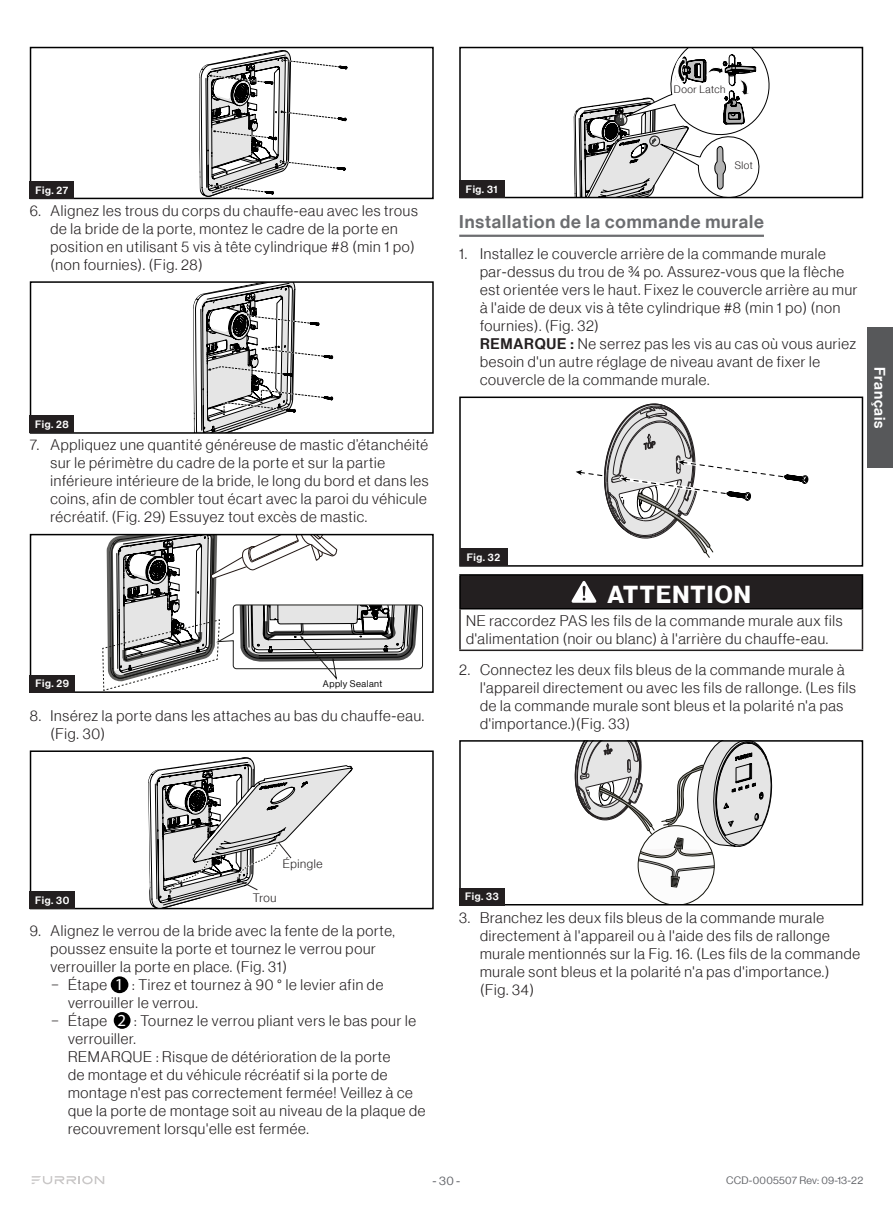
<style>
.page{position:relative;width:893px;height:1212px;background:#fff}
.page>*{position:absolute;margin:0;border:0;box-sizing:border-box;transform-origin:0 0}
.t1{font:24px "N Haas Grotesk DS Pro 75 Bd";letter-spacing:.05em;color:#fff}
.t2{font:18px "N Haas Grotesk DS Pro 65 Md";letter-spacing:.05em;color:#6c6d70}
.t3{font:15px/18px "N Haas Grotesk DS Pro 45 Lt";letter-spacing:.05em;color:#231f20}
.t4{font:15px "N Haas Grotesk DS Pro 65 Md";letter-spacing:.05em;color:#fff}
.t5{font:12px "N Haas Grotesk DS Pro 45 Lt";letter-spacing:.05em;color:#231f20}
.t6{font:12px "N Haas Grotesk DS Pro 55 Rg";color:#63656a}
.t7{font:10.5px "N Haas Grotesk DS Pro 65 Md";letter-spacing:.05em;color:#fff}
.t8{font:10.5px "N Haas Grotesk DS Pro 55 Rg";letter-spacing:.025em;color:#63656a}
.t9{font:10.5px "N Haas Grotesk DS Pro 45 Lt";letter-spacing:.05em;color:#231f20}
.t10{font:9.3px "N Haas Grotesk DS Pro 55 Rg";letter-spacing:.05em;color:#000}
.s1{font-family:"N Haas Grotesk DS Pro 65 Md"}
.s2{font-family:"Myriad Pro";font-size:16.8px;color:#fff}
</style>
<div class="page">
<div style="left:867px;top:327px;width:26px;height:141px;background:#57585a"></div>
<svg style="left:32px;top:1176px;width:72px;height:8px"></svg>
<svg style="left:199px;top:50px;width:148px;height:146px"></svg>
<div style="left:30px;top:47px;width:404px;height:152px;border:2px solid #000"></div>
<div style="left:30px;top:181px;width:44px;height:17px;background:#231f20"></div>
<svg style="left:193px;top:284px;width:140px;height:147px"></svg>
<div style="left:30px;top:281px;width:404px;height:153px;border:2px solid #000"></div>
<div style="left:30px;top:416px;width:44px;height:17px;background:#231f20"></div>
<svg style="left:102px;top:537px;width:321px;height:153px"></svg>
<div style="left:30px;top:534px;width:404px;height:159px;border:2px solid #000"></div>
<div style="left:30px;top:675px;width:45px;height:17px;background:#231f20"></div>
<div style="left:30px;top:750px;width:404px;height:159px;border:2px solid #000"></div>
<div style="left:30px;top:891px;width:45px;height:17px;background:#231f20"></div>
<svg style="left:47px;top:751px;width:305px;height:157px"></svg>
<div style="left:111px;top:976px;width:17px;height:17px;background:#000;border-radius:50%"></div>
<div style="left:114px;top:1012px;width:17px;height:17px;background:#000;border-radius:50%"></div>
<hr style="left:459px;top:235px;width:305px;height:2px;background:#6c6d70">
<svg style="left:504px;top:50px;width:266px;height:145px"></svg>
<div style="left:459px;top:47px;width:404px;height:151px;border:2px solid #000"></div>
<div style="left:459px;top:180px;width:45px;height:17px;background:#231f20"></div>
<svg style="left:576px;top:403px;width:232px;height:155px"></svg>
<div style="left:459px;top:396px;width:404px;height:171px;border:2px solid #000"></div>
<div style="left:460px;top:549px;width:47px;height:17px;background:#231f20"></div>
<div style="left:460px;top:575px;width:402px;height:34px;background:#231f20"></div>
<hr style="left:459px;top:609px;width:2px;height:40px;background:#231f20">
<hr style="left:862px;top:609px;width:1px;height:40px;background:#231f20">
<hr style="left:459px;top:649px;width:404px;height:2px;background:#231f20">
<hr style="left:459px;top:574px;width:404px;height:2px;background:#000">
<hr style="left:459px;top:576px;width:2px;height:32px;background:#000">
<hr style="left:862px;top:576px;width:1px;height:32px;background:#000">
<hr style="left:459px;top:608px;width:404px;height:1px;background:#000">
<svg style="left:571px;top:581px;width:25px;height:22px"></svg>
<svg style="left:574px;top:743px;width:199px;height:159px"></svg>
<div style="left:459px;top:740px;width:404px;height:165px;border:2px solid #000"></div>
<div style="left:459px;top:888px;width:45px;height:17px;background:#231f20"></div>
<p class="t7" style="left:35px;top:184px;width:34px">Fig. 27</p>
<p class="t3" style="left:51px;top:202px;width:369px;text-indent:-21px">6. Alignez les trous du corps du chauffe-eau avec les trous de la bride de la porte, montez le cadre de la porte en position en utilisant 5 vis à tête cylindrique #8 (min 1 po) (non fournies). (Fig. 28)</p>
<p class="t7" style="left:35px;top:418px;width:35px">Fig. 28</p>
<p class="t3" style="left:51px;top:436px;width:380px;text-indent:-21px">7. Appliquez une quantité généreuse de mastic d’étanchéité sur le périmètre du cadre de la porte et sur la partie inférieure intérieure de la bride, le long du bord et dans les coins, afin de combler tout écart avec la paroi du véhicule récréatif. (Fig. 29) Essuyez tout excès de mastic.</p>
<p class="t7" style="left:35px;top:677px;width:35px">Fig. 29</p>
<p class="t10" style="left:323px;top:678px;width:61px">Apply Sealant</p>
<p class="t3" style="left:51px;top:707px;width:375px;text-indent:-21px">8. Insérez la porte dans les attaches au bas du chauffe-eau. (Fig. 30)</p>
<p class="t9" style="left:674px;top:84px;width:53px">Door Latch</p>
<p class="t7" style="left:466px;top:183px;width:33px">Fig. 31</p>
<p class="t9" style="left:735px;top:159px;width:20px">Slot</p>
<p class="t2" style="left:459px;top:211px;width:306px">Installation de la commande murale</p>
<p class="t3" style="left:480px;top:245px;width:379px;text-indent:-21px">1. Installez le couvercle arrière de la commande murale par-dessus du trou de 3/4 po. Assurez-vous que la flèche est orientée vers le haut. Fixez le couvercle arrière au mur à l'aide de deux vis à tête cylindrique #8 (min 1 po) (non fournies). (Fig. 32)<br><span class="s1">REMARQUE :</span> Ne serrez pas les vis au cas où vous auriez besoin d'un autre réglage de niveau avant de fixer le couvercle de la commande murale.</p>
<p class="t4" style="left:888px;top:367px;width:63px;rotate:90deg">Français</p>
<p class="t7" style="left:467px;top:551px;width:35px">Fig. 32</p>
<h1 class="t1" style="left:607px;top:580px;width:145px">ATTENTION</h1>
<p class="t3" style="left:466px;top:612px;width:378px">NE raccordez PAS les fils de la commande murale aux fils d'alimentation (noir ou blanc) à l'arrière du chauffe-eau.</p>
<p class="t3" style="left:480px;top:660px;width:377px;text-indent:-21px">2. Connectez les deux fils bleus de la commande murale à l'appareil directement ou avec les fils de rallonge. (Les fils de la commande murale sont bleus et la polarité n'a pas d'importance.)(Fig. 33)</p>
<p class="t5" style="left:283px;top:857px;width:41px">Épingle</p>
<p class="t7" style="left:35px;top:894px;width:36px">Fig. 30</p>
<p class="t5" style="left:253px;top:890px;width:25px">Trou</p>
<p class="t3" style="left:30px;top:921px;width:367px">9. Alignez le verrou de la bride avec la fente de la porte,</p>
<p class="t3" style="left:51px;top:939px;width:327px">poussez ensuite la porte et tournez le verrou pour</p>
<p class="t3" style="left:51px;top:957px;width:238px">verrouiller la porte en place. (Fig. 31)</p>
<p class="t3" style="left:51px;top:975px;width:334px">− Étape <span class="s2">1</span> : Tirez et tournez à 90 ° le levier afin de</p>
<p class="t3" style="left:68px;top:993px;width:131px">verrouiller le verrou.</p>
<p class="t3" style="left:51px;top:1011px;width:366px">− Étape <span class="s2">2</span> : Tournez le verrou pliant vers le bas pour le</p>
<p class="t3" style="left:68px;top:1029px;width:69px">verrouiller.</p>
<p class="t3" style="left:68px;top:1047px;width:324px">REMARQUE : Risque de détérioration de la porte</p>
<p class="t3" style="left:68px;top:1065px;width:321px">de montage et du véhicule récréatif si la porte de</p>
<p class="t3" style="left:68px;top:1083px;width:346px">montage n'est pas correctement fermée! Veillez à ce</p>
<p class="t3" style="left:68px;top:1101px;width:359px">que la porte de montage soit au niveau de la plaque de</p>
<p class="t3" style="left:68px;top:1119px;width:242px">recouvrement lorsqu'elle est fermée.</p>
<p class="t7" style="left:465px;top:890px;width:35px">Fig. 33</p>
<p class="t3" style="left:480px;top:908px;width:381px;text-indent:-21px">3. Branchez les deux fils bleus de la commande murale directement à l'appareil ou à l'aide des fils de rallonge murale mentionnés sur la Fig. 16. (Les fils de la commande murale sont bleus et la polarité n'a pas d'importance.) (Fig. 34)</p>
<p class="t6" style="left:433px;top:1174px;width:29px">- 30 -</p>
<p class="t8" style="left:726px;top:1175px;width:139px">CCD-0005507 Rev: 09-13-22</p>
</div>
